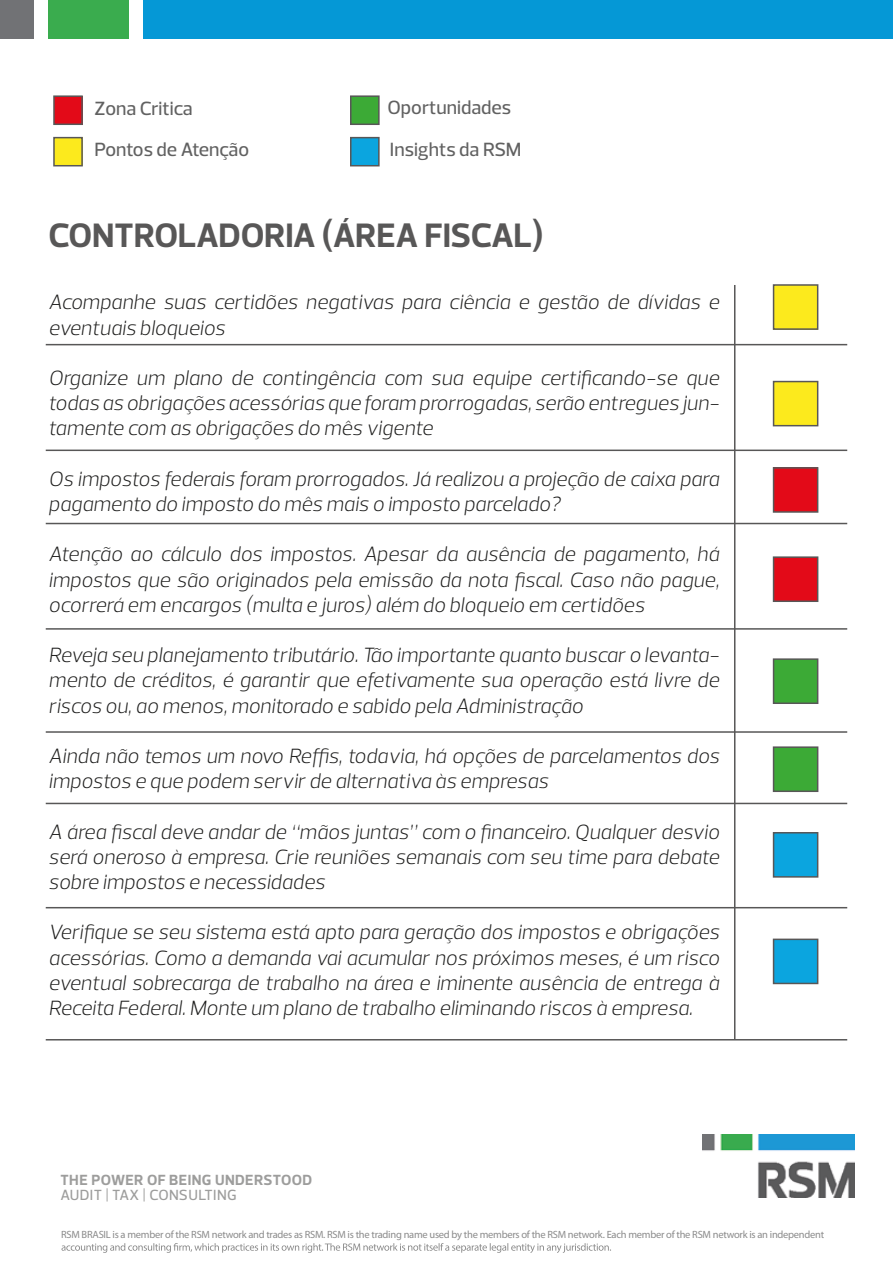
<style>
.page{position:relative;width:893px;height:1263px;background:#fff}
.page>*{position:absolute;margin:0;border:0;box-sizing:border-box;transform-origin:0 0}
.t1{font:700 34.5px "Prelo";letter-spacing:-.01em;color:#585757}
.t2{font:italic 300 21px/25.2px "Prelo";color:#1d1d1c;text-align:justify}
.t3{font:500 19.5px/41.4px "Prelo";color:#616161}
.t4{font:700 15px "Prelo";letter-spacing:.03em;color:#9d9d9c}
.t5{font:500 15px "Prelo";letter-spacing:.02em;color:#9d9d9c}
.t6{font:10.5px "Myriad Pro";letter-spacing:-.025em;color:#8b8b8b}
</style>
<div class="page">
<img style="left:703px;top:1134px;width:152px;height:64px">
<svg style="left:61px;top:1243px;width:550px;height:10px"></svg>
<div style="left:0;top:0;width:33px;height:38px;background:#717275"></div>
<div style="left:48px;top:0;width:80px;height:38px;background:#3aac4e"></div>
<div style="left:144px;top:0;width:749px;height:38px;background:#0598d6"></div>
<hr style="left:46px;top:344px;width:801px;height:1px;background:#585757">
<hr style="left:46px;top:450px;width:801px;height:1px;background:#585757">
<hr style="left:46px;top:731px;width:801px;height:2px;background:#585757">
<hr style="left:46px;top:628px;width:801px;height:2px;background:#585757">
<hr style="left:46px;top:523px;width:801px;height:1px;background:#585757">
<hr style="left:46px;top:803px;width:801px;height:1px;background:#585757">
<hr style="left:46px;top:907px;width:801px;height:1px;background:#585757">
<hr style="left:46px;top:1039px;width:801px;height:1px;background:#585757">
<hr style="left:734px;top:285px;width:1px;height:755px;background:#585757">
<div style="left:54px;top:96px;width:28px;height:28px;background:#e30a18"></div>
<div style="left:53px;top:95px;width:30px;height:30px;border:2px solid #585757"></div>
<div style="left:54px;top:138px;width:28px;height:28px;background:#fcea1d"></div>
<div style="left:53px;top:137px;width:30px;height:29px;border:2px solid #585757"></div>
<div style="left:351px;top:96px;width:28px;height:28px;background:#3caa36"></div>
<div style="left:350px;top:95px;width:30px;height:30px;border:2px solid #585757"></div>
<div style="left:351px;top:138px;width:28px;height:28px;background:#0ba5df"></div>
<div style="left:350px;top:137px;width:30px;height:29px;border:2px solid #585757"></div>
<div style="left:773px;top:285px;width:45px;height:44px;background:#fcea1d"></div>
<div style="left:773px;top:284px;width:45px;height:46px;border:2px solid #585757"></div>
<div style="left:773px;top:382px;width:45px;height:44px;background:#fcea1d"></div>
<div style="left:773px;top:381px;width:45px;height:45px;border:2px solid #585757"></div>
<div style="left:773px;top:468px;width:45px;height:44px;background:#e30a18"></div>
<div style="left:773px;top:467px;width:45px;height:46px;border:2px solid #585757"></div>
<div style="left:773px;top:557px;width:45px;height:44px;background:#e30a18"></div>
<div style="left:773px;top:556px;width:45px;height:46px;border:2px solid #585757"></div>
<div style="left:773px;top:659px;width:45px;height:44px;background:#3caa36"></div>
<div style="left:773px;top:658px;width:45px;height:46px;border:2px solid #585757"></div>
<div style="left:773px;top:747px;width:45px;height:44px;background:#3caa36"></div>
<div style="left:773px;top:746px;width:45px;height:46px;border:2px solid #585757"></div>
<div style="left:773px;top:833px;width:45px;height:44px;background:#0ba5df"></div>
<div style="left:773px;top:832px;width:45px;height:46px;border:2px solid #585757"></div>
<div style="left:773px;top:939px;width:45px;height:44px;background:#0ba5df"></div>
<div style="left:773px;top:938px;width:45px;height:46px;border:2px solid #585757"></div>
<p class="t3" style="left:95px;top:88px;width:156px">Zona Critica<br>Pontos de Atenção</p>
<p class="t3" style="left:387px;top:87px;width:135px">Oportunidades<br>Insights da RSM</p>
<h1 class="t1" style="left:49px;top:214px;width:496px">CONTROLADORIA (ÁREA FISCAL)</h1>
<p class="t2" style="left:49px;top:290px;width:672px">Acompanhe suas certidões negativas para ciência e gestão de dívidas e eventuais bloqueios</p>
<p class="t2" style="left:49px;top:365px;width:672px">Organize um plano de contingência com sua equipe certificando-se que todas as obrigações acessórias que foram prorrogadas, serão entregues jun&shy;tamente com as obrigações do mês vigente</p>
<p class="t2" style="left:49px;top:466px;width:672px">Os impostos federais foram prorrogados. Já realizou a projeção de caixa para pagamento do imposto do mês mais o imposto parcelado?</p>
<p class="t2" style="left:49px;top:542px;width:672px">Atenção ao cálculo dos impostos. Apesar da ausência de pagamento, há impostos que são originados pela emissão da nota fiscal. Caso não pague, ocorrerá em encargos (multa e juros) além do bloqueio em certidões</p>
<p class="t2" style="left:49px;top:643px;width:672px">Reveja seu planejamento tributário. Tão importante quanto buscar o levanta&shy;mento de créditos, é garantir que efetivamente sua operação está livre de riscos ou, ao menos, monitorado e sabido pela Administração</p>
<p class="t2" style="left:49px;top:743px;width:672px">Ainda não temos um novo Reffis, todavia, há opções de parcelamentos dos impostos e que podem servir de alternativa às empresas</p>
<p class="t2" style="left:49px;top:819px;width:672px">A área fiscal deve andar de “mãos juntas” com o financeiro. Qualquer desvio será oneroso à empresa. Crie reuniões semanais com seu time para debate sobre impostos e necessidades</p>
<p class="t2" style="left:49px;top:920px;width:672px">Verifique se seu sistema está apto para geração dos impostos e obrigações acessórias. Como a demanda vai acumular nos próximos meses, é um risco eventual sobrecarga de trabalho na área e iminente ausência de entrega à Receita Federal. Monte um plano de trabalho eliminando riscos à empresa.</p>
<p class="t4" style="left:60px;top:1171px;width:253px">THE POWER OF BEING UNDERSTOOD</p>
<p class="t5" style="left:60px;top:1186px;width:178px">AUDIT | TAX | CONSULTING</p>
<p class="t6" style="left:61px;top:1228px;width:765px">RSM BRASIL is a member of the RSM network and trades as RSM. RSM is the trading name used by the members of the RSM network. Each member of the RSM network is an independent</p>
</div>
